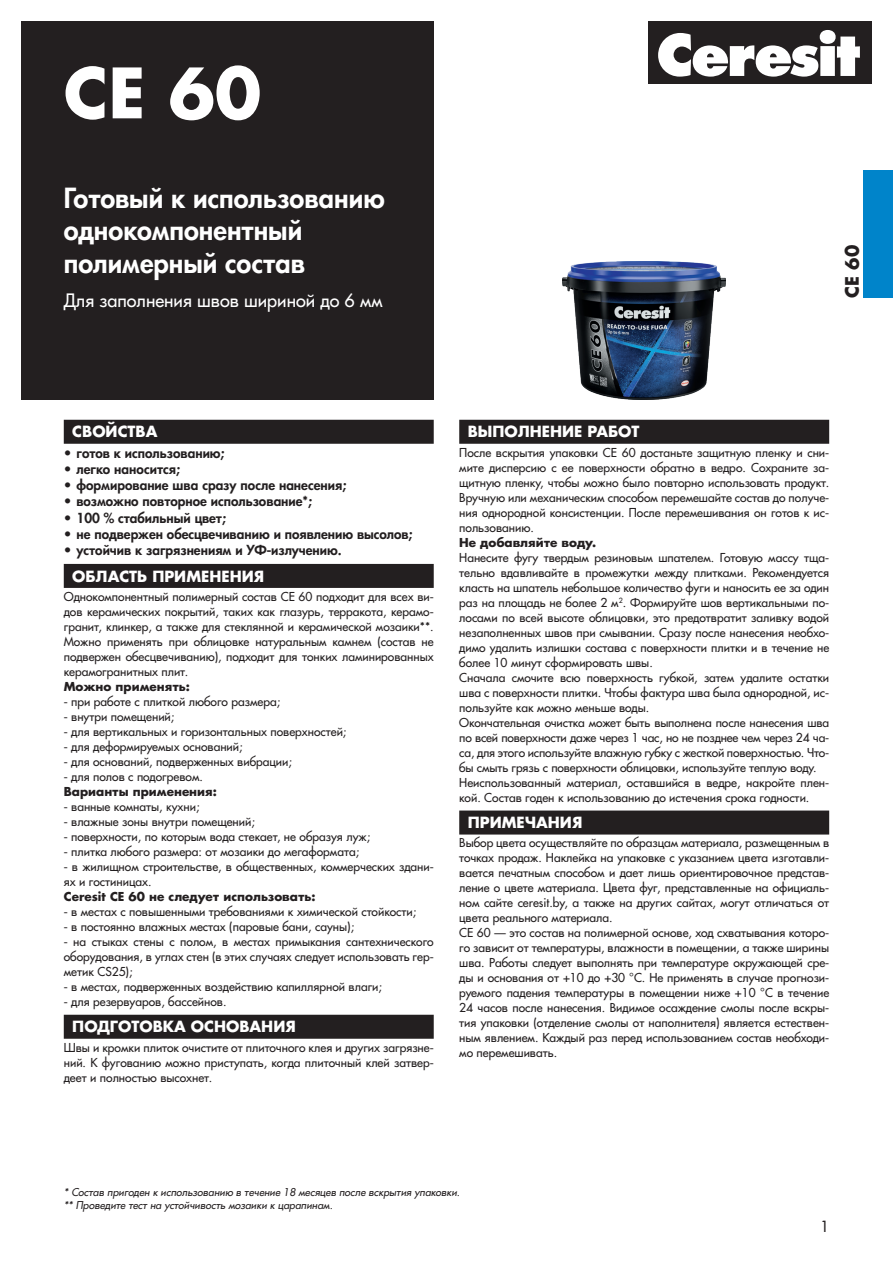
<style>
.page{position:relative;width:893px;height:1263px;background:#fff}
.page>*{position:absolute;margin:0;border:0;box-sizing:border-box;transform-origin:0 0}
.name{font:700 67.5px "Favorit";color:#fff}
.subname2{font:800 27px/32.4px "Favorit";color:#fff}
.subname3{font:18px "Favorit";color:#fff}
.prod_vertikal{font:700 18px "Favorit";color:#231f20}
.svoystva_podzag{font:700 15px "Favorit";color:#fff}
.t1{font:15px "Favorit";color:#231f20}
.svoystva{font:800 13.5px "Favorit";color:#231f20}
.txt_osnovnoy{font:12px/15px "Favorit";color:#231f20;text-align:justify}
.txt_osnovnoy-2{font:700 12px "Favorit";color:#231f20}
.TNPA{font:italic 10.5px "Favorit";color:#231f20}
</style>
<div class="page">
<div style="left:863px;top:170px;width:30px;height:128px;background:#0084ca"></div>
<div style="left:648px;top:21px;width:224px;height:63px;background:#231f20"></div>
<svg style="left:658px;top:30px;width:202px;height:47px"></svg>
<div style="left:21px;top:21px;width:413px;height:379px;background:#231f20"></div>
<div style="left:459px;top:420px;width:370px;height:24px;background:#231f20"></div>
<div style="left:459px;top:810px;width:370px;height:24px;background:#231f20"></div>
<div style="left:64px;top:420px;width:370px;height:24px;background:#231f20"></div>
<div style="left:64px;top:564px;width:370px;height:24px;background:#231f20"></div>
<div style="left:64px;top:1015px;width:370px;height:24px;background:#231f20"></div>
<img style="left:563px;top:262px;width:163px;height:138px">
<p class="name" style="left:64px;top:46px;width:199px">CЕ 60</p>
<p class="subname2" style="left:64px;top:181px;width:322px">Готовый к использованию однокомпонентный полимерный состав</p>
<p class="subname3" style="left:64px;top:289px;width:320px">Для заполнения швов шириной до 6 мм</p>
<p class="prod_vertikal" style="left:839px;top:298px;width:54px;rotate:-90deg">СЕ 60</p>
<p class="svoystva_podzag" style="left:72px;top:421px;width:87px">СВОЙСТВА</p>
<p class="svoystva" style="left:64px;top:444px;width:162px">• готов к использованию;</p>
<p class="svoystva" style="left:64px;top:460px;width:118px">• легко наносится;</p>
<p class="svoystva" style="left:64px;top:476px;width:284px">• формирование шва сразу после нанесения;</p>
<p class="svoystva" style="left:64px;top:492px;width:250px">• возможно повторное использование*;</p>
<p class="svoystva" style="left:64px;top:509px;width:164px">• 100 % стабильный цвет;</p>
<p class="svoystva" style="left:64px;top:525px;width:350px">• не подвержен обесцвечиванию и появлению высолов;</p>
<p class="svoystva" style="left:64px;top:541px;width:279px">• устойчив к загрязнениям и УФ-излучению.</p>
<p class="svoystva_podzag" style="left:72px;top:565px;width:193px">ОБЛАСТЬ ПРИМЕНЕНИЯ</p>
<p class="txt_osnovnoy" style="left:64px;top:589px;width:371px">Однокомпонентный полимерный состав СЕ 60 подходит для всех ви&shy;дов керамических покрытий, таких как глазурь, терракота, керамо&shy;гранит, клинкер, а также для стеклянной и керамической мозаики**.<br>Можно применять при облицовке натуральным камнем (состав не подвержен обесцвечиванию), подходит для тонких ламинированных керамогранитных плит.</p>
<p class="txt_osnovnoy-2" style="left:64px;top:678px;width:128px">Можно применять:</p>
<p class="txt_osnovnoy" style="left:64px;top:694px;width:218px">- при работе с плиткой любого размера;</p>
<p class="txt_osnovnoy" style="left:64px;top:709px;width:112px">- внутри помещений;</p>
<p class="txt_osnovnoy" style="left:64px;top:724px;width:284px">- для вертикальных и горизонтальных поверхностей;</p>
<p class="txt_osnovnoy" style="left:64px;top:739px;width:180px">- для деформируемых оснований;</p>
<p class="txt_osnovnoy" style="left:64px;top:754px;width:230px">- для оснований, подверженных вибрации;</p>
<p class="txt_osnovnoy" style="left:64px;top:769px;width:141px">- для полов с подогревом.</p>
<p class="txt_osnovnoy-2" style="left:64px;top:783px;width:155px">Варианты применения:</p>
<p class="txt_osnovnoy" style="left:64px;top:799px;width:137px">- ванные комнаты, кухни;</p>
<p class="txt_osnovnoy" style="left:64px;top:814px;width:193px">- влажные зоны внутри помещений;</p>
<p class="txt_osnovnoy" style="left:64px;top:829px;width:308px">- поверхности, по которым вода стекает, не образуя луж;</p>
<p class="txt_osnovnoy" style="left:64px;top:844px;width:297px">- плитка любого размера: от мозаики до мегаформата;</p>
<p class="txt_osnovnoy" style="left:64px;top:859px;width:371px">- в жилищном строительстве, в общественных, коммерческих здани&shy;ях и гостиницах.</p>
<p class="txt_osnovnoy-2" style="left:64px;top:888px;width:253px">Ceresit CE 60 не следует использовать:</p>
<p class="txt_osnovnoy" style="left:64px;top:904px;width:354px">- в местах с повышенными требованиями к химической стойкости;</p>
<p class="txt_osnovnoy" style="left:64px;top:919px;width:292px">- в постоянно влажных местах (паровые бани, сауны);</p>
<p class="txt_osnovnoy" style="left:64px;top:934px;width:371px">- на стыках стены с полом, в местах примыкания сантехнического оборудования, в углах стен (в этих случаях следует использовать гер&shy;метик CS25);</p>
<p class="txt_osnovnoy" style="left:64px;top:979px;width:320px">- в местах, подверженных воздействию капиллярной влаги;</p>
<p class="txt_osnovnoy" style="left:64px;top:994px;width:164px">- для резервуаров, бассейнов.</p>
<p class="svoystva_podzag" style="left:72px;top:1016px;width:225px">ПОДГОТОВКА ОСНОВАНИЯ</p>
<p class="txt_osnovnoy" style="left:64px;top:1039px;width:371px">Швы и кромки плиток очистите от плиточного клея и других загрязне&shy;ний. К фугованию можно приступать, когда плиточный клей затвер&shy;деет и полностью высохнет.</p>
<p class="svoystva_podzag" style="left:468px;top:421px;width:173px">ВЫПОЛНЕНИЕ РАБОТ</p>
<p class="txt_osnovnoy" style="left:459px;top:445px;width:371px">После вскрытия упаковки CE 60 достаньте защитную пленку и сни&shy;мите дисперсию с ее поверхности обратно в ведро. Сохраните за&shy;щитную пленку, чтобы можно было повторно использовать продукт.<br>Вручную или механическим способом перемешайте состав до получе&shy;ния однородной консистенции. После перемешивания он готов к ис&shy;пользованию.</p>
<p class="txt_osnovnoy-2" style="left:459px;top:534px;width:138px">Не добавляйте воду.</p>
<p class="txt_osnovnoy" style="left:459px;top:550px;width:371px">Нанесите фугу твердым резиновым шпателем. Готовую массу тща&shy;тельно вдавливайте в промежутки между плитками. Рекомендуется класть на шпатель небольшое количество фуги и наносить ее за один раз на площадь не более 2 м<sup>2</sup>. Формируйте шов вертикальными по&shy;лосами по всей высоте облицовки, это предотвратит заливку водой незаполненных швов при смывании. Сразу после нанесения необхо&shy;димо удалить излишки состава с поверхности плитки и в течение не более 10 минут сформировать швы.</p>
<p class="txt_osnovnoy" style="left:459px;top:670px;width:371px">Сначала смочите всю поверхность губкой, затем удалите остатки шва с поверхности плитки. Чтобы фактура шва была однородной, ис&shy;пользуйте как можно меньше воды.</p>
<p class="txt_osnovnoy" style="left:459px;top:715px;width:371px">Окончательная очистка может быть выполнена после нанесения шва по всей поверхности даже через 1 час, но не позднее чем через 24 ча&shy;са, для этого используйте влажную губку с жесткой поверхностью. Что&shy;бы смыть грязь с поверхности облицовки, используйте теплую воду.</p>
<p class="txt_osnovnoy" style="left:459px;top:775px;width:371px">Неиспользованный материал, оставшийся в ведре, накройте плен&shy;кой. Состав годен к использованию до истечения срока годности.</p>
<p class="svoystva_podzag" style="left:468px;top:812px;width:116px">ПРИМЕЧАНИЯ</p>
<p class="txt_osnovnoy" style="left:459px;top:835px;width:371px">Выбор цвета осуществляйте по образцам материала, размещенным в точках продаж. Наклейка на упаковке с указанием цвета изготавли&shy;вается печатным способом и дает лишь ориентировочное представ&shy;ление о цвете материала. Цвета фуг, представленные на официаль&shy;ном сайте ceresit.by, а также на других сайтах, могут отличаться от цвета реального материала.</p>
<p class="txt_osnovnoy" style="left:459px;top:925px;width:371px">CE 60 — это состав на полимерной основе, ход схватывания которо&shy;го зависит от температуры, влажности в помещении, а также ширины шва. Работы следует выполнять при температуре окружающей сре&shy;ды и основания от +10 до +30 °C. Не применять в случае прогнози&shy;руемого падения температуры в помещении ниже +10 °C в течение 24 часов после нанесения. Видимое осаждение смолы после вскры&shy;тия упаковки (отделение смолы от наполнителя) является естествен&shy;ным явлением. Каждый раз перед использованием состав необходи&shy;мо перемешивать.</p>
<p class="TNPA" style="left:64px;top:1186px;width:398px">* Состав пригоден к использованию в течение 18 месяцев после вскрытия упаковки.</p>
<p class="TNPA" style="left:64px;top:1198px;width:270px">** Проведите тест на устойчивость мозаики к царапинам.</p>
<p class="t1" style="left:820px;top:1217px;width:10px">1</p>
</div>
